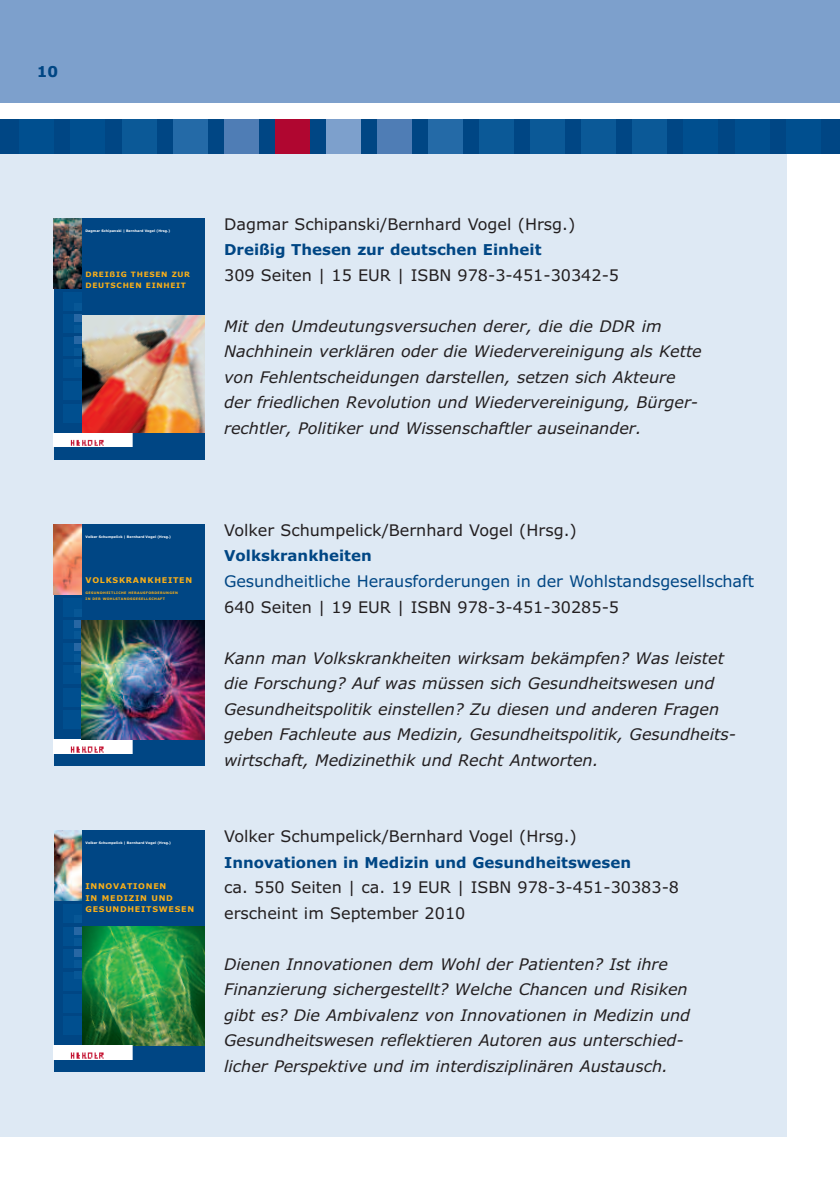
<style>
.page{position:relative;width:840px;height:1191px;background:#fff}
.page>*{position:absolute;margin:0;border:0;box-sizing:border-box;transform-origin:0 0}
.t1{font:italic 16px/25.6px "Verdana";color:#231f20}
.t2{font:16px/25.6px "Verdana";color:#231f20}
.t3{font:16px "Verdana";letter-spacing:-.005em;color:#004684}
.t4{font:700 15px "Verdana";color:#004684}
.t5{font:8px/11.2px "Verdana Bold+ZHXYBP";letter-spacing:.09em;color:#faaf18}
.t6{font:8px "Verdana Bold+ERXQCG";letter-spacing:.09em;color:#faaf18}
.t7{font:7.4px/11.2px "Verdana Bold+OBVIRE";letter-spacing:.09em;color:#faaf18}
.t8{font:3.2px/5.6px "Verdana Bold+ERXQCG";letter-spacing:.1em;color:#faaf18}
.t9{font:3.2px "Verdana Bold+ERXQCG";color:#fff}
.t10{font:3.2px "Verdana Bold+ZHXYBP";color:#fff}
.t11{font:3.2px "Verdana Bold+OBVIRE";color:#fff}
</style>
<div class="page">
<div style="left:0;top:0;width:839px;height:102px;background:#7da0cc"></div>
<div style="left:0;top:145px;width:785px;height:992px;background:#dee9f4"></div>
<div style="left:0;top:119px;width:839px;height:34px;background:#004684"></div>
<div style="left:20px;top:119px;width:34px;height:34px;background:#004f8f"></div>
<div style="left:71px;top:119px;width:34px;height:34px;background:#004f8f"></div>
<div style="left:122px;top:119px;width:34px;height:34px;background:#0b5997"></div>
<div style="left:173px;top:119px;width:34px;height:34px;background:#246aa7"></div>
<div style="left:224px;top:119px;width:34px;height:34px;background:#4f7db5"></div>
<div style="left:275px;top:119px;width:34px;height:34px;background:#b00630"></div>
<div style="left:326px;top:119px;width:34px;height:34px;background:#7da0cc"></div>
<div style="left:377px;top:119px;width:34px;height:34px;background:#4f7db5"></div>
<div style="left:428px;top:119px;width:34px;height:34px;background:#246aa7"></div>
<div style="left:479px;top:119px;width:34px;height:34px;background:#0b5997"></div>
<div style="left:530px;top:119px;width:34px;height:34px;background:#0b5997"></div>
<div style="left:581px;top:119px;width:34px;height:34px;background:#0b5997"></div>
<div style="left:632px;top:119px;width:34px;height:34px;background:#0b5997"></div>
<div style="left:683px;top:119px;width:34px;height:34px;background:#004f8f"></div>
<div style="left:734px;top:119px;width:34px;height:34px;background:#004f8f"></div>
<div style="left:785px;top:119px;width:34px;height:34px;background:#004f8f"></div>
<img style="left:82px;top:314px;width:122px;height:119px">
<div style="left:54px;top:218px;width:150px;height:96px;background:#004684"></div>
<div style="left:54px;top:433px;width:150px;height:26px;background:#004684"></div>
<div style="left:54px;top:288px;width:28px;height:145px;background:#004684"></div>
<div style="left:63px;top:292px;width:19px;height:18px;background:#004f8f"></div>
<div style="left:63px;top:314px;width:19px;height:19px;background:#004f8f"></div>
<div style="left:63px;top:337px;width:19px;height:18px;background:#004f8f"></div>
<div style="left:63px;top:359px;width:19px;height:19px;background:#004f8f"></div>
<div style="left:63px;top:381px;width:19px;height:19px;background:#004f8f"></div>
<div style="left:63px;top:404px;width:19px;height:19px;background:#004f8f"></div>
<div style="left:74px;top:303px;width:8px;height:7px;background:#075796"></div>
<div style="left:74px;top:314px;width:8px;height:8px;background:#2767a4"></div>
<div style="left:74px;top:325px;width:8px;height:8px;background:#075796"></div>
<div style="left:74px;top:348px;width:8px;height:7px;background:#075796"></div>
<div style="left:74px;top:359px;width:8px;height:8px;background:#075796"></div>
<div style="left:74px;top:337px;width:8px;height:7px;background:#2767a4"></div>
<img style="left:106px;top:433px;width:27px;height:14px">
<img style="left:54px;top:433px;width:52px;height:14px">
<img style="left:54px;top:218px;width:28px;height:70px">
<div style="left:54px;top:524px;width:150px;height:96px;background:#004684"></div>
<div style="left:54px;top:739px;width:150px;height:26px;background:#004684"></div>
<div style="left:54px;top:594px;width:28px;height:145px;background:#004684"></div>
<div style="left:63px;top:598px;width:19px;height:19px;background:#004f8f"></div>
<div style="left:63px;top:620px;width:19px;height:19px;background:#004f8f"></div>
<div style="left:63px;top:643px;width:19px;height:18px;background:#004f8f"></div>
<div style="left:63px;top:665px;width:19px;height:19px;background:#004f8f"></div>
<div style="left:63px;top:688px;width:19px;height:18px;background:#004f8f"></div>
<div style="left:63px;top:710px;width:19px;height:19px;background:#004f8f"></div>
<div style="left:74px;top:609px;width:8px;height:8px;background:#075796"></div>
<div style="left:74px;top:620px;width:8px;height:8px;background:#2767a4"></div>
<div style="left:74px;top:632px;width:8px;height:7px;background:#075796"></div>
<div style="left:74px;top:654px;width:8px;height:7px;background:#075796"></div>
<div style="left:74px;top:665px;width:8px;height:8px;background:#075796"></div>
<div style="left:74px;top:643px;width:8px;height:7px;background:#2767a4"></div>
<img style="left:106px;top:739px;width:53px;height:14px">
<img style="left:54px;top:739px;width:52px;height:14px">
<img style="left:82px;top:620px;width:122px;height:119px">
<img style="left:54px;top:524px;width:28px;height:70px">
<div style="left:54px;top:831px;width:150px;height:95px;background:#004684"></div>
<div style="left:54px;top:1045px;width:150px;height:27px;background:#004684"></div>
<img style="left:82px;top:926px;width:122px;height:119px">
<div style="left:54px;top:900px;width:28px;height:145px;background:#004684"></div>
<div style="left:63px;top:904px;width:19px;height:19px;background:#004f8f"></div>
<div style="left:63px;top:926px;width:19px;height:19px;background:#004f8f"></div>
<div style="left:63px;top:949px;width:19px;height:19px;background:#004f8f"></div>
<div style="left:63px;top:971px;width:19px;height:19px;background:#004f8f"></div>
<div style="left:63px;top:994px;width:19px;height:18px;background:#004f8f"></div>
<div style="left:63px;top:1016px;width:19px;height:19px;background:#004f8f"></div>
<div style="left:74px;top:915px;width:8px;height:8px;background:#075796"></div>
<div style="left:74px;top:926px;width:8px;height:8px;background:#2767a4"></div>
<div style="left:74px;top:938px;width:8px;height:7px;background:#075796"></div>
<div style="left:74px;top:960px;width:8px;height:8px;background:#075796"></div>
<div style="left:74px;top:971px;width:8px;height:8px;background:#075796"></div>
<div style="left:74px;top:949px;width:8px;height:7px;background:#2767a4"></div>
<img style="left:54px;top:831px;width:28px;height:69px">
<img style="left:106px;top:1045px;width:53px;height:14px">
<img style="left:54px;top:1045px;width:52px;height:14px">
<p class="t4" style="left:37px;top:63px;width:23px">10</p>
<p class="t11" style="left:85px;top:229px;width:86px">Dagmar Schipanski | Bernhard Vogel (Hrsg.)</p>
<p class="t7" style="left:85px;top:269px;width:106px">DREIßIG THESEN ZUR<br>DEUTSCHEN EINHEIT</p>
<p class="t2" style="left:224px;top:211px;width:352px">Dagmar Schipanski/Bernhard Vogel (Hrsg.)</p>
<p class="t4" style="left:224px;top:241px;width:319px">Dreißig Thesen zur deutschen Einheit</p>
<p class="t2" style="left:224px;top:262px;width:396px">309 Seiten | 15 EUR | ISBN 978-3-451-30342-5</p>
<p class="t1" style="left:224px;top:313px;width:479px">Mit den Umdeutungsversuchen derer, die die DDR im Nachhinein verklären oder die Wiedervereinigung als Kette von Fehlentscheidungen darstellen, setzen sich Akteure der friedlichen Revolution und Wiedervereinigung, Bürger&shy;rechtler, Politiker und Wissenschaftler auseinander.</p>
<p class="t9" style="left:85px;top:535px;width:87px">Volker Schumpelick | Bernhard Vogel (Hrsg.)</p>
<p class="t6" style="left:85px;top:575px;width:108px">VOLKSKRANKHEITEN</p>
<p class="t8" style="left:85px;top:590px;width:94px">GESUNDHEITLICHE HERAUSFORDERUNGEN<br>IN DER WOHLSTANDSGESELLSCHAFT</p>
<p class="t10" style="left:85px;top:841px;width:87px">Volker Schumpelick | Bernhard Vogel (Hrsg.)</p>
<p class="t5" style="left:85px;top:881px;width:110px">INNOVATIONEN<br>IN MEDIZIN UND<br>GESUNDHEITSWESEN</p>
<p class="t2" style="left:224px;top:517px;width:354px">Volker Schumpelick/Bernhard Vogel (Hrsg.)</p>
<p class="t4" style="left:224px;top:547px;width:149px">Volkskrankheiten</p>
<p class="t3" style="left:224px;top:572px;width:531px">Gesundheitliche Herausforderungen in der Wohlstandsgesellschaft</p>
<p class="t2" style="left:224px;top:594px;width:396px">640 Seiten | 19 EUR | ISBN 978-3-451-30285-5</p>
<p class="t1" style="left:224px;top:645px;width:513px">Kann man Volkskrankheiten wirksam bekämpfen? Was leistet die Forschung? Auf was müssen sich Gesundheitswesen und Gesundheitspolitik einstellen? Zu diesen und anderen Fragen geben Fachleute aus Medizin, Gesundheitspolitik, Gesundheits&shy;wirtschaft, Medizinethik und Recht Antworten.</p>
<p class="t2" style="left:224px;top:824px;width:354px">Volker Schumpelick/Bernhard Vogel (Hrsg.)</p>
<p class="t4" style="left:224px;top:853px;width:408px">Innovationen in Medizin und Gesundheitswesen</p>
<p class="t2" style="left:224px;top:875px;width:456px">ca. 550 Seiten | ca. 19 EUR | ISBN 978-3-451-30383-8 erscheint im September 2010</p>
<p class="t1" style="left:224px;top:951px;width:467px">Dienen Innovationen dem Wohl der Patienten? Ist ihre Finanzierung sichergestellt? Welche Chancen und Risiken gibt es? Die Ambivalenz von Innovationen in Medizin und Gesundheitswesen reflektieren Autoren aus unterschied&shy;licher Perspektive und im interdisziplinären Austausch.</p>
</div>
